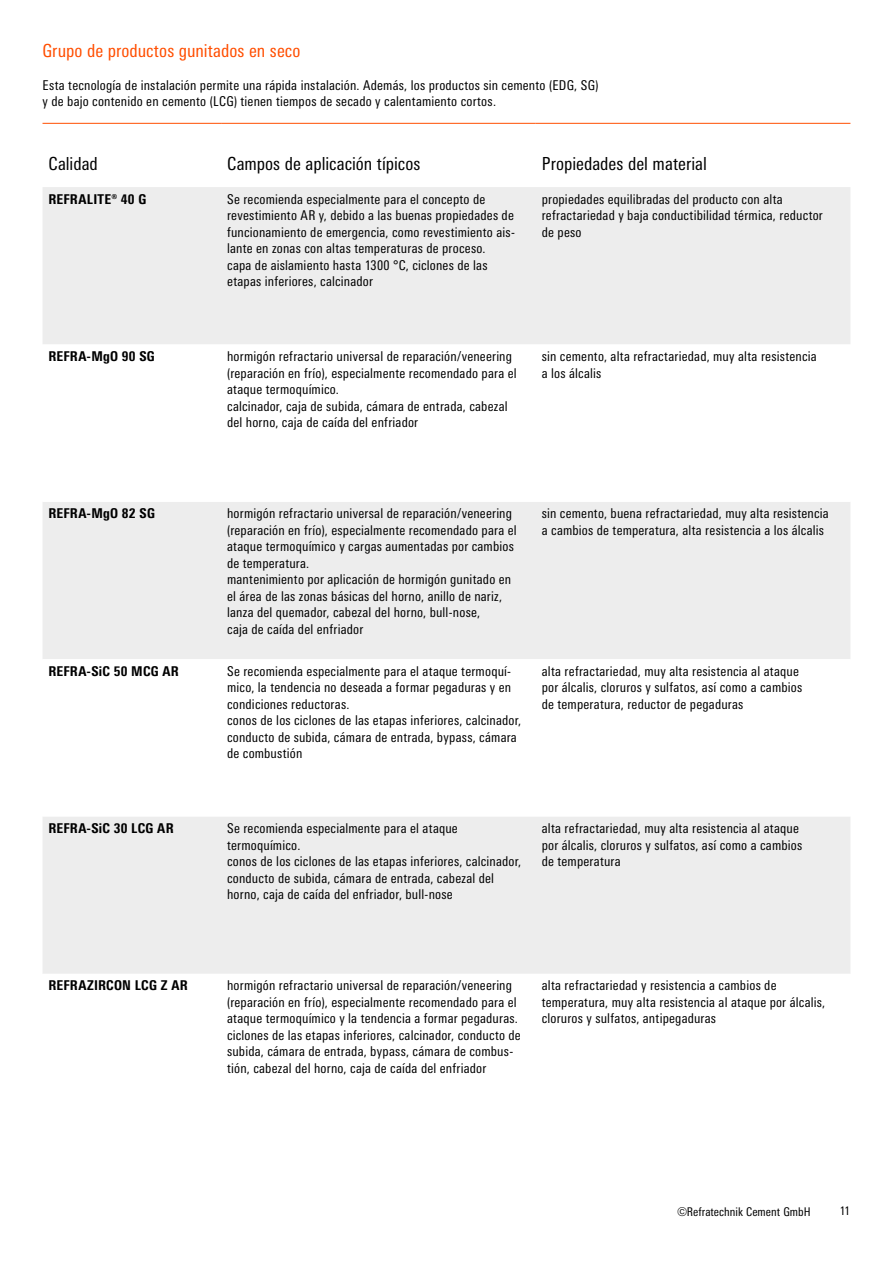
<style>
.page{position:relative;width:893px;height:1263px;background:#fff}
.page>*{position:absolute;margin:0;border:0;box-sizing:border-box;transform-origin:0 0}
.subline_12_420{font:condensed 18px "Linotype Univers";color:#000}
.subline_12_420-2{font:condensed 18px "Linotype Univers";letter-spacing:.005em;color:#ff4e00}
.subline_12_420-3{font:condensed 13.5px/16.5px "Linotype Univers";letter-spacing:.015em;color:#000}
.subline_12_420-4{font:800 condensed 13.5px "Linotype Univers";letter-spacing:.015em;color:#000}
.t1{font:condensed 12px "Linotype Univers";letter-spacing:.005em;color:#000}
</style>
<div class="page">
<div style="left:43px;top:187px;width:807px;height:157px;background:#ededed"></div>
<svg style="left:43px;top:502px;width:807px;height:472px;fill:#ededed"></svg>
<hr style="left:43px;top:123px;width:178px;height:1px;background:#ff4e00">
<hr style="left:221px;top:123px;width:315px;height:1px;background:#ff4e00">
<hr style="left:536px;top:123px;width:314px;height:1px;background:#ff4e00">
<p class="subline_12_420-2" style="left:43px;top:40px;width:259px">Grupo de productos gunitados en seco</p>
<p class="subline_12_420-3" style="left:43px;top:77px;width:557px">Esta tecnología de instalación permite una rápida instalación. Además, los productos sin cemento (EDG, SG) y de bajo contenido en cemento (LCG) tienen tiempos de secado y calentamiento cortos.</p>
<p class="subline_12_420" style="left:49px;top:153px;width:51px">Calidad</p>
<p class="subline_12_420" style="left:227px;top:153px;width:195px">Campos de aplicación típicos</p>
<p class="subline_12_420" style="left:542px;top:153px;width:167px">Propiedades del material</p>
<p class="subline_12_420-4" style="left:49px;top:191px;width:99px">REFRALITE® 40 G</p>
<p class="subline_12_420-3" style="left:227px;top:191px;width:289px">Se recomienda especialmente para el concepto de revestimiento AR y, debido a las buenas propiedades de funcionamiento de emergencia, como revestimiento ais&shy;lante en zonas con altas temperaturas de proceso.</p>
<p class="subline_12_420-3" style="left:227px;top:257px;width:262px">capa de aislamiento hasta 1300 °C, ciclones de las etapas inferiores, calcinador</p>
<p class="subline_12_420-3" style="left:542px;top:191px;width:283px">propiedades equilibradas del producto con alta refractariedad y baja conductibilidad térmica, reductor de peso</p>
<p class="subline_12_420-4" style="left:49px;top:348px;width:108px">REFRA-MgO 90 SG</p>
<p class="subline_12_420-3" style="left:227px;top:348px;width:291px">hormigón refractario universal de reparación/veneering (reparación en frío), especialmente recomendado para el ataque termoquímico.</p>
<p class="subline_12_420-3" style="left:227px;top:397px;width:282px">calcinador, caja de subida, cámara de entrada, cabezal del horno, caja de caída del enfriador</p>
<p class="subline_12_420-3" style="left:542px;top:348px;width:276px">sin cemento, alta refractariedad, muy alta resistencia a los álcalis</p>
<p class="subline_12_420-4" style="left:49px;top:505px;width:108px">REFRA-MgO 82 SG</p>
<p class="subline_12_420-3" style="left:227px;top:505px;width:291px">hormigón refractario universal de reparación/veneering (reparación en frío), especialmente recomendado para el ataque termoquímico y cargas aumentadas por cambios de temperatura.</p>
<p class="subline_12_420-3" style="left:227px;top:571px;width:286px">mantenimiento por aplicación de hormigón gunitado en el área de las zonas básicas del horno, anillo de nariz, lanza del quemador, cabezal del horno, bull-nose,<br>caja de caída del enfriador</p>
<p class="subline_12_420-4" style="left:49px;top:663px;width:132px">REFRA-SiC 50 MCG AR</p>
<p class="subline_12_420-3" style="left:227px;top:663px;width:286px;text-align:justify">Se recomienda especialmente para el ataque termoquí&shy;mico, la tendencia no deseada a formar pegaduras y en condiciones reductoras.</p>
<p class="subline_12_420-3" style="left:227px;top:712px;width:296px">conos de los ciclones de las etapas inferiores, calcinador, conducto de subida, cámara de entrada, bypass, cámara de combustión</p>
<p class="subline_12_420-3" style="left:542px;top:505px;width:288px">sin cemento, buena refractariedad, muy alta resistencia a cambios de temperatura, alta resistencia a los álcalis</p>
<p class="subline_12_420-3" style="left:542px;top:663px;width:262px">alta refractariedad, muy alta resistencia al ataque por álcalis, cloruros y sulfatos, así como a cambios de temperatura, reductor de pegaduras</p>
<p class="subline_12_420-4" style="left:49px;top:820px;width:127px">REFRA-SiC 30 LCG AR</p>
<p class="subline_12_420-3" style="left:227px;top:820px;width:232px">Se recomienda especialmente para el ataque termoquímico.</p>
<p class="subline_12_420-3" style="left:227px;top:853px;width:296px">conos de los ciclones de las etapas inferiores, calcinador, conducto de subida, cámara de entrada, cabezal del horno, caja de caída del enfriador, bull-nose</p>
<p class="subline_12_420-3" style="left:542px;top:820px;width:262px">alta refractariedad, muy alta resistencia al ataque por álcalis, cloruros y sulfatos, así como a cambios</p>
<p class="subline_12_420-3" style="left:542px;top:853px;width:80px">de temperatura</p>
<p class="subline_12_420-4" style="left:49px;top:977px;width:141px">REFRAZIRCON LCG Z AR</p>
<p class="subline_12_420-3" style="left:227px;top:977px;width:292px">hormigón refractario universal de reparación/veneering (reparación en frío), especialmente recomendado para el ataque termoquímico y la tendencia a formar pegaduras.</p>
<p class="subline_12_420-3" style="left:227px;top:1027px;width:295px">ciclones de las etapas inferiores, calcinador, conducto de subida, cámara de entrada, bypass, cámara de combus&shy;tión, cabezal del horno, caja de caída del enfriador</p>
<p class="subline_12_420-3" style="left:542px;top:977px;width:285px">alta refractariedad y resistencia a cambios de temperatura, muy alta resistencia al ataque por álcalis, cloruros y sulfatos, antipegaduras</p>
<p class="t1" style="left:677px;top:1204px;width:135px">©Refratechnik Cement GmbH</p>
<p class="t1" style="left:840px;top:1204px;width:12px">11</p>
</div>
